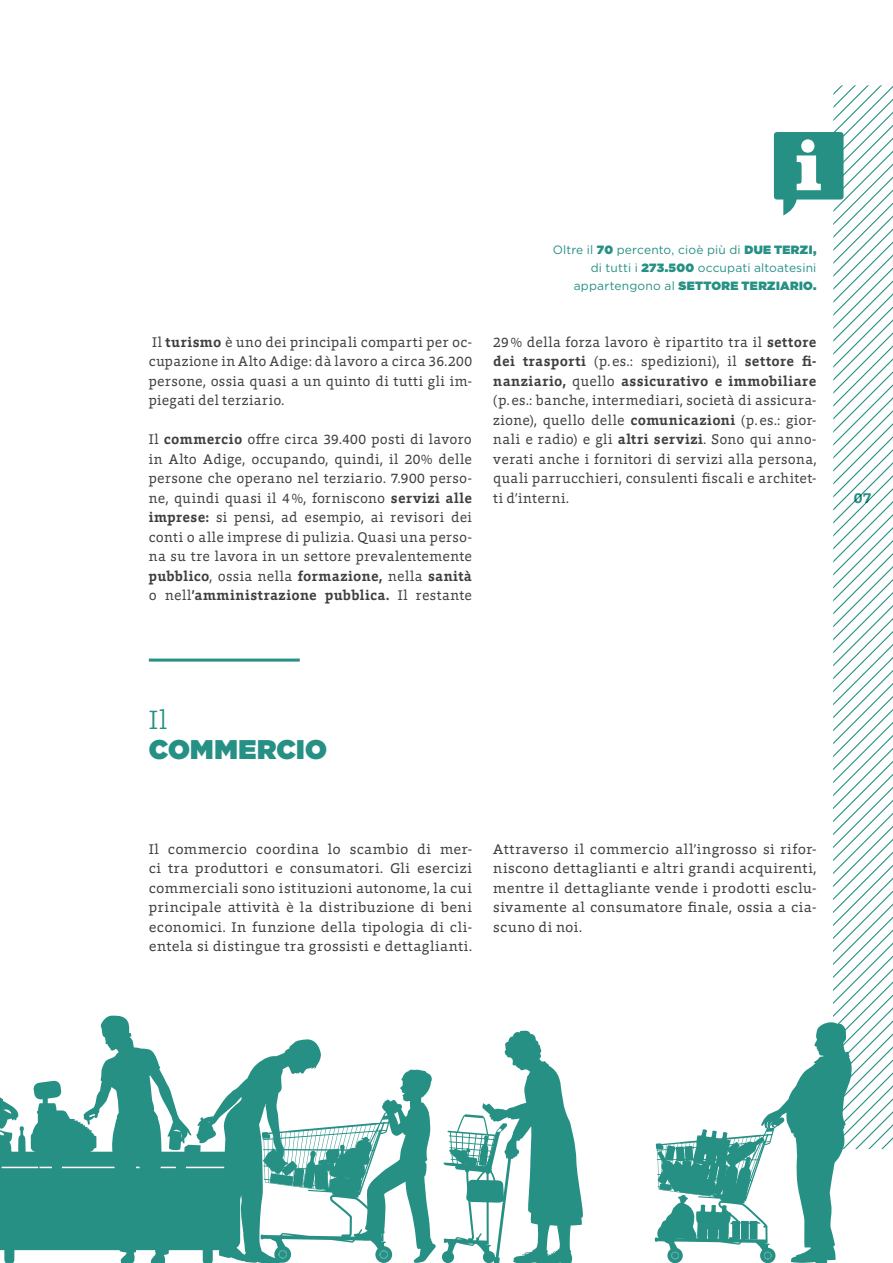
<style>
.page{position:relative;width:893px;height:1263px;background:#fff}
.page>*{position:absolute;margin:0;border:0;box-sizing:border-box;transform-origin:0 0}
.t1{font:900 27px "Gotham";letter-spacing:.01em;color:#269084}
.t2{font:300 27px "Foro";color:#269084}
.t3{font:700 15px "Foro";color:#269084}
.t4{font:14.25px/19.5px "Foro";letter-spacing:.03em;color:#3e3e40;text-align:justify;scale:.96 1}
.t5{font:14.25px/19.5px "Foro";letter-spacing:.03em;color:#3e3e40;text-align:justify}
.t6{font:12px "Gotham";letter-spacing:.01em;color:#269084}
.t7{font:900 12px "Gotham";letter-spacing:.025em;color:#269084}
.s1{font-weight:700}
.s2{font-weight:900}
.s3{font-weight:400}
</style>
<div class="page">
<hr style="left:149px;top:659px;width:151px;height:3px;background:#269084">
<svg style="left:0;top:1015px;width:583px;height:248px"></svg>
<svg style="left:655px;top:85px;width:238px;height:1178px"></svg>
<p class="t4" style="left:149px;top:332px;width:338px">Il <span class="s1">turismo</span> è uno dei principali comparti per oc&shy;cupazione in Alto Adige: dà lavoro a circa 36.200 persone, ossia quasi a un quinto di tutti gli im&shy;piegati del terziario.</p>
<p class="t4" style="left:149px;top:429px;width:338px">Il <span class="s1">commercio</span> offre circa 39.400 posti di lavoro in Alto Adige, occupando, quindi, il 20% delle persone che operano nel terziario. 7.900 perso&shy;ne, quindi quasi il 4%, forniscono <span class="s1">servizi alle imprese:</span> si pensi, ad esempio, ai revisori dei conti o alle imprese di pulizia. Quasi una perso&shy;na su tre lavora in un settore prevalentemente <span class="s1">pubblico</span>, ossia nella <span class="s1">formazione,</span> nella <span class="s1">sanità </span>o nell<span class="s1">’amministrazione pubblica.</span> Il restante</p>
<p class="t6" style="left:553px;top:242px;width:265px">Oltre il <span class="s2">70</span> percento, cioè più di <span class="s2">DUE TERZI,</span></p>
<p class="t6" style="left:591px;top:260px;width:227px">di tutti i <span class="s2">273.500</span> occupati altoatesini</p>
<p class="t7" style="left:574px;top:277px;width:244px"><span class="s3">appartengono al</span> SETTORE TERZIARIO.</p>
<p class="t4" style="left:493px;top:332px;width:338px">29% della forza lavoro è ripartito tra il <span class="s1">settore dei trasporti</span> (p.es.: spedizioni), il <span class="s1">settore fi&shy;nanziario,</span> quello <span class="s1">assicurativo e immobiliare </span>(p.es.: banche, intermediari, società di assicura&shy;zione), quello delle <span class="s1">comunicazioni</span> (p.es.: gior&shy;nali e radio) e gli <span class="s1">altri servizi</span>. Sono qui anno&shy;verati anche i fornitori di servizi alla persona, quali parrucchieri, consulenti fiscali e architet&shy;ti d’interni.</p>
<p class="t3" style="left:854px;top:488px;width:19px">07</p>
<p class="t2" style="left:149px;top:703px;width:20px">Il</p>
<p class="t1" style="left:149px;top:730px;width:180px">COMMERCIO</p>
<p class="t5" style="left:149px;top:839px;width:325px">Il commercio coordina lo scambio di mer&shy;ci tra produttori e consumatori. Gli esercizi commerciali sono istituzioni autonome, la cui principale attività è la distribuzione di beni economici. In funzione della tipologia di cli&shy;entela si distingue tra grossisti e dettaglianti.</p>
<p class="t5" style="left:493px;top:839px;width:325px">Attraverso il commercio all’ingrosso si rifor&shy;niscono dettaglianti e altri grandi acquirenti, mentre il dettagliante vende i prodotti esclu&shy;sivamente al consumatore finale, ossia a cia&shy;scuno di noi.</p>
</div>
